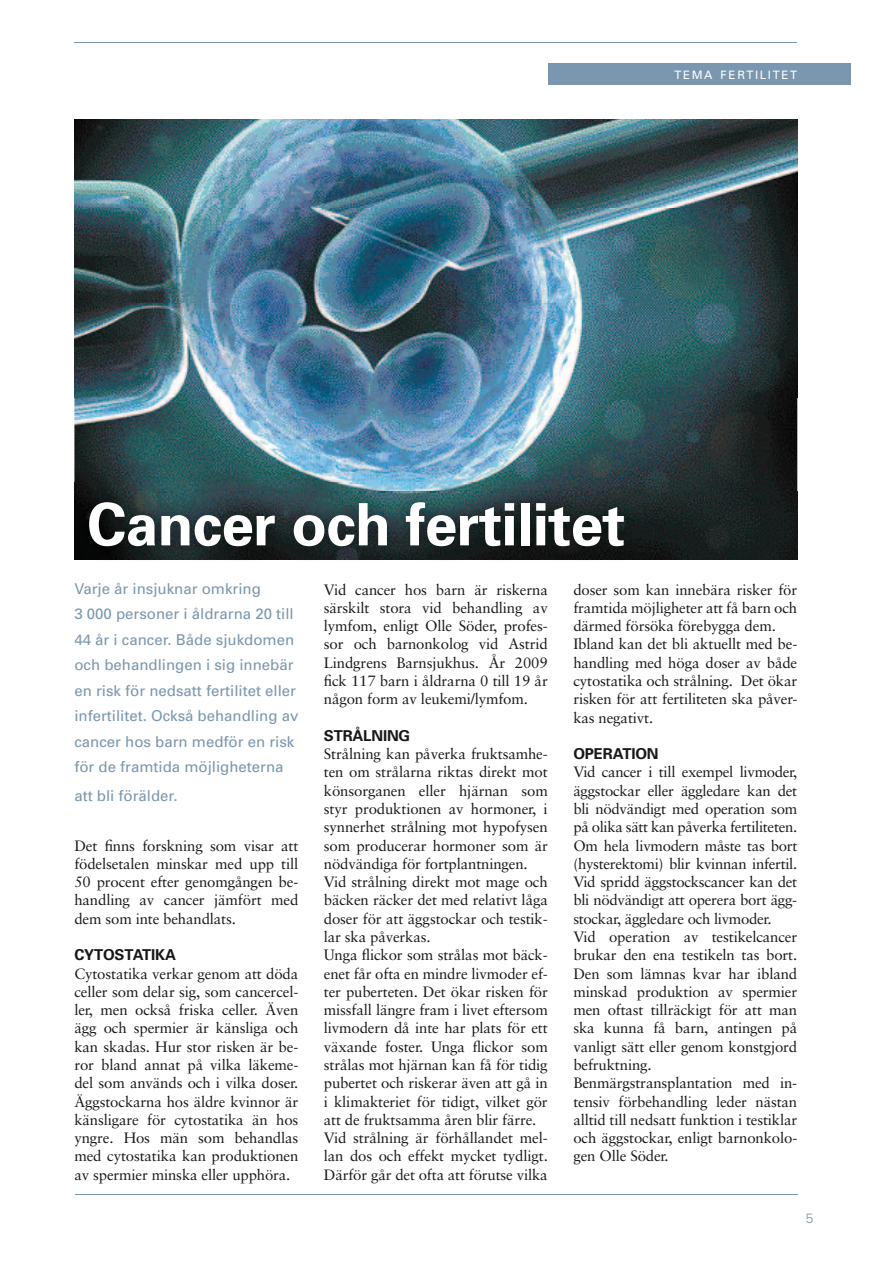
<style>
.page{position:relative;width:893px;height:1263px;background:#fff}
.page>*{position:absolute;margin:0;border:0;box-sizing:border-box;transform-origin:0 0}
.t1{font:700 58.5px "Univers";letter-spacing:-.01em;color:#fff}
.t2{font:15px/18.3px "Sabon";letter-spacing:-.01em;color:#181816;text-align:justify}
.t3{font:15px/25.5px "Univers";color:#7a97af}
.t4{font:700 15px "Univers";letter-spacing:-.01em;color:#181816}
.t5{font:300 13.5px "Univers";color:#7a97af}
.t6{font:11.55px "Univers";letter-spacing:.145em;color:#fff}
</style>
<div class="page">
<hr style="left:74px;top:43px;width:723px;height:1px;background:#7a97af">
<div style="left:548px;top:64px;width:302px;height:21px;background:#7a97af"></div>
<hr style="left:75px;top:1194px;width:722px;height:1px;background:#7a97af">
<img style="left:74px;top:119px;width:723px;height:372px">
<img style="left:640px;top:491px;width:157px;height:68px">
<img style="left:74px;top:559px;width:566px;height:1px">
<img style="left:74px;top:483px;width:566px;height:76px">
<p class="t6" style="left:674px;top:68px;width:124px">TEMA FERTILITET</p>
<h1 class="t1" style="left:87px;top:489px;width:540px">Cancer och fertilitet</h1>
<p class="t3" style="left:74px;top:576px;width:225px">Varje år insjuknar omkring<br>3 000 personer i åldrarna 20 till<br>44 år i cancer. Både sjukdomen och behandlingen i sig innebär en risk för nedsatt fertilitet eller infertilitet. Också behandling av cancer hos barn medför en risk för de framtida möjligheterna</p>
<p class="t3" style="left:74px;top:783px;width:105px">att bli förälder.</p>
<p class="t2" style="left:74px;top:836px;width:225px">Det finns forskning som visar att födelsetalen minskar med upp till 50 procent efter genomgången be&shy;handling av cancer jämfört med dem som inte behandlats.</p>
<p class="t4" style="left:74px;top:946px;width:103px">CyTOSTATIKA</p>
<p class="t2" style="left:74px;top:964px;width:225px">Cytostatika verkar genom att döda celler som delar sig, som cancercel&shy;ler, men också friska celler. Även ägg och spermier är känsliga och kan skadas. Hur stor risken är be&shy;ror bland annat på vilka läkeme&shy;del som används och i vilka doser.<br>Äggstockarna hos äldre kvinnor är känsligare för cytostatika än hos yngre. Hos män som behandlas med cytostatika kan produktionen av spermier minska eller upphöra.</p>
<p class="t2" style="left:324px;top:580px;width:225px">Vid cancer hos barn är riskerna särskilt stora vid behandling av lymfom, enligt Olle Söder, profes&shy;sor och barnonkolog vid Astrid Lindgrens Barnsjukhus. År 2009 fick 117 barn i åldrarna 0 till 19 år någon form av leukemi/lymfom.</p>
<p class="t4" style="left:324px;top:726px;width:88px">STRåLNING</p>
<p class="t2" style="left:324px;top:744px;width:225px;text-align:left">Strålning kan påverka fruktsamhe&shy;ten om strålarna riktas direkt mot könsorganen eller hjärnan som styr produktionen av hormoner, i synnerhet strålning mot hypofysen som producerar hormoner som är nödvändiga för fortplantningen.<br>Vid strålning direkt mot mage och bäcken räcker det med relativt låga doser för att äggstockar och testik&shy;lar ska påverkas.<br>Unga flickor som strålas mot bäck&shy;enet får ofta en mindre livmoder ef&shy;ter puberteten. Det ökar risken för missfall längre fram i livet eftersom livmodern då inte har plats för ett växande foster. Unga flickor som strålas mot hjärnan kan få för tidig pubertet och riskerar även att gå in i klimakteriet för tidigt, vilket gör att de fruktsamma åren blir färre.<br>Vid strålning är förhållandet mel&shy;lan dos och effekt mycket tydligt.<br>Därför går det ofta att förutse vilka</p>
<p class="t2" style="left:573px;top:580px;width:225px;text-align:left">doser som kan innebära risker för framtida möjligheter att få barn och därmed försöka förebygga dem.<br>Ibland kan det bli aktuellt med be&shy;handling med höga doser av både cytostatika och strålning. Det ökar risken för att fertiliteten ska påver&shy;kas negativt.</p>
<p class="t4" style="left:573px;top:745px;width:87px">OPERATION</p>
<p class="t2" style="left:573px;top:763px;width:225px;text-align:left">Vid cancer i till exempel livmoder, äggstockar eller äggledare kan det bli nödvändigt med operation som på olika sätt kan påverka fertiliteten.<br>Om hela livmodern måste tas bort (hysterektomi) blir kvinnan infertil.<br>Vid spridd äggstockscancer kan det bli nödvändigt att operera bort ägg&shy;stockar, äggledare och livmoder.<br>Vid operation av testikelcancer brukar den ena testikeln tas bort.<br>Den som lämnas kvar har ibland minskad produktion av spermier men oftast tillräckigt för att man ska kunna få barn, antingen på vanligt sätt eller genom konstgjord befruktning.<br>Benmärgstransplantation med in&shy;tensiv förbehandling leder nästan alltid till nedsatt funktion i testiklar och äggstockar, enligt barnonkolo&shy;gen Olle Söder.</p>
<p class="t5" style="left:806px;top:1210px;width:9px">5</p>
</div>
